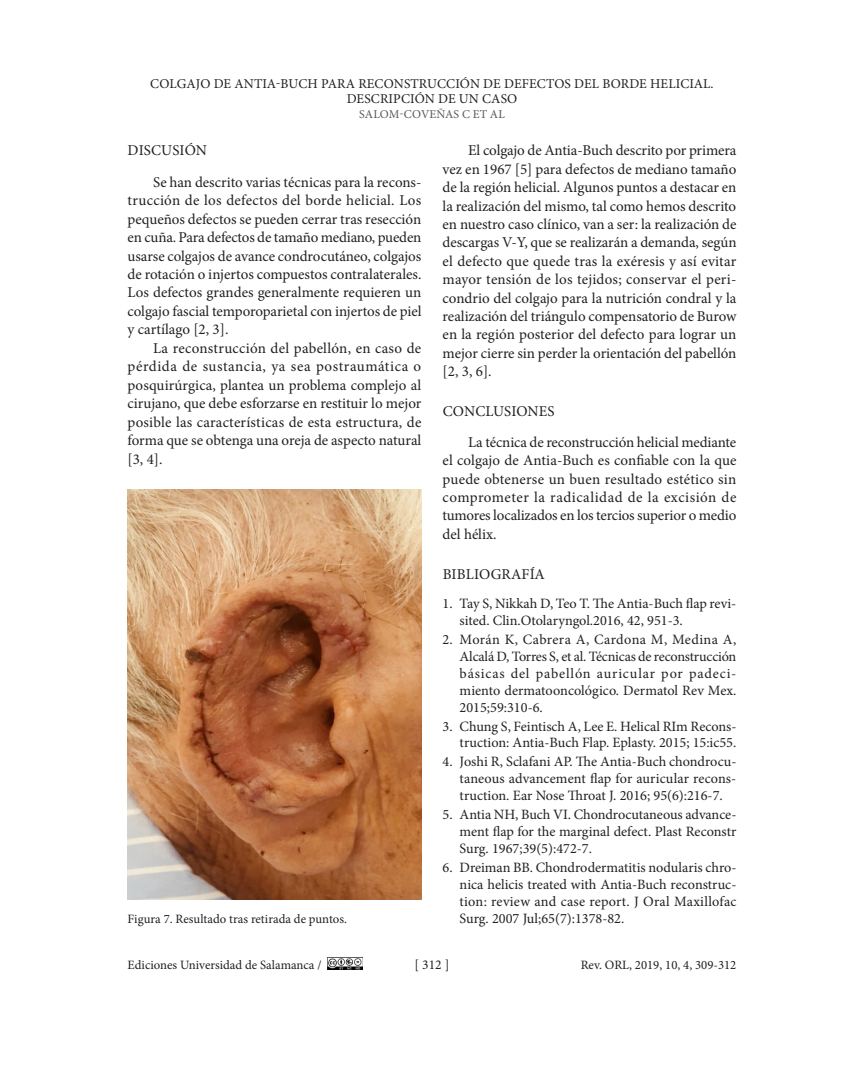
<style>
.page{position:relative;width:864px;height:1080px;background:#fff}
.page>*{position:absolute;margin:0;border:0;box-sizing:border-box;transform-origin:0 0}
.t1{font:15px/18.5px "Minion Pro";letter-spacing:-.005em;color:#231f20;text-align:justify}
.t2{font:14.25px/17px "Minion Pro";color:#231f20;text-align:justify}
.t3{font:13.5px/15px "Minion Pro";letter-spacing:.01em;color:#231f20;text-align:center}
.t4{font:12.75px "Minion Pro";color:#231f20}
.t5{font:12px "Minion Pro";letter-spacing:.01em;color:#57585a}
</style>
<div class="page">
<img style="left:328px;top:957px;width:34px;height:12px">
<img style="left:128px;top:489px;width:293px;height:410px">
<p class="t3" style="left:150px;top:76px;width:565px">COLGAJO DE ANTIA-BUCH PARA RECONSTRUCCIÓN DE DEFECTOS DEL BORDE HELICIAL.<br>DESCRIPCIÓN DE UN CASO</p>
<p class="t5" style="left:359px;top:106px;width:147px">SALOM-COVEÑAS C ET AL</p>
<p class="t1" style="left:153px;top:135px;width:270px;line-height:31.2px;text-indent:-25px">DISCUSIÓN<br>Se han descrito varias técnicas para la recons-</p>
<p class="t1" style="left:128px;top:191px;width:295px">trucción de los defectos del borde helicial. Los pequeños defectos se pueden cerrar tras resección en cuña. Para defectos de tamaño mediano, pueden usarse colgajos de avance condrocutáneo, colgajos de rotación o injertos compuestos contralaterales.<br>Los defectos grandes generalmente requieren un colgajo fascial temporoparietal con injertos de piel y cartílago [2, 3].</p>
<p class="t1" style="left:128px;top:339px;width:295px;text-indent:26px">La reconstrucción del pabellón, en caso de pérdida de sustancia, ya sea postraumática o posquirúrgica, plantea un problema complejo al cirujano, que debe esforzarse en restituir lo mejor posible las características de esta estructura, de forma que se obtenga una oreja de aspecto natural [3, 4].</p>
<p class="t4" style="left:128px;top:910px;width:221px">Figura 7. Resultado tras retirada de puntos.</p>
<p class="t1" style="left:443px;top:142px;width:295px;text-indent:26px">El colgajo de Antia-Buch descrito por primera vez en 1967 [5] para defectos de mediano tamaño de la región helicial. Algunos puntos a destacar en la realización del mismo, tal como hemos descrito en nuestro caso clínico, van a ser: la realización de descargas V-Y, que se realizarán a demanda, según el defecto que quede tras la exéresis y así evitar mayor tensión de los tejidos; conservar el peri&shy;condrio del colgajo para la nutrición condral y la realización del triángulo compensatorio de Burow en la región posterior del defecto para lograr un mejor cierre sin perder la orientación del pabellón [2, 3, 6].</p>
<p class="t1" style="left:468px;top:395px;width:270px;line-height:31.2px;text-indent:-25px">CONCLUSIONES<br>La técnica de reconstrucción helicial mediante</p>
<p class="t1" style="left:443px;top:451px;width:295px">el colgajo de Antia-Buch es confiable con la que puede obtenerse un buen resultado estético sin comprometer la radicalidad de la excisión de tumores localizados en los tercios superior o medio del hélix.</p>
<p class="t1" style="left:443px;top:565px;width:104px">BIBLIOGRAFÍA</p>
<p class="t2" style="left:460px;top:595px;width:278px;text-indent:-17px">1. Tay S, Nikkah D, Teo T. The Antia-Buch flap revi&shy;sited. Clin.Otolaryngol.2016, 42, 951-3.</p>
<p class="t2" style="left:460px;top:631px;width:278px;text-indent:-17px">2. Morán K, Cabrera A, Cardona M, Medina A, Alcalá D, Torres S, et al. Técnicas de reconstrucción básicas del pabellón auricular por padeci&shy;miento dermatooncológico. Dermatol Rev Mex.<br>2015;59:310-6.</p>
<p class="t2" style="left:443px;top:718px;width:295px;text-align:right">3. Chung S, Feintisch A, Lee E. Helical RIm Recons&shy;truction: Antia-Buch Flap. Eplasty. 2015; 15:ic55.</p>
<p class="t2" style="left:460px;top:753px;width:278px;text-indent:-17px">4. Joshi R, Sclafani AP. The Antia-Buch chondrocu&shy;taneous advancement flap for auricular recons&shy;truction. Ear Nose Throat J. 2016; 95(6):216-7.</p>
<p class="t2" style="left:460px;top:806px;width:278px;text-indent:-17px">5. Antia NH, Buch VI. Chondrocutaneous advance&shy;ment flap for the marginal defect. Plast Reconstr Surg. 1967;39(5):472-7.</p>
<p class="t2" style="left:460px;top:859px;width:278px;text-indent:-17px">6. Dreiman BB. Chondrodermatitis nodularis chro&shy;nica helicis treated with Antia-Buch reconstruc&shy;tion: review and case report. J Oral Maxillofac Surg. 2007 Jul;65(7):1378-82.</p>
<p class="t4" style="left:128px;top:957px;width:196px">Ediciones Universidad de Salamanca /</p>
<p class="t3" style="left:415px;top:958px;width:36px">[ 312 ]</p>
<p class="t4" style="left:581px;top:957px;width:157px">Rev. ORL, 2019, 10, 4, 309-312</p>
</div>
